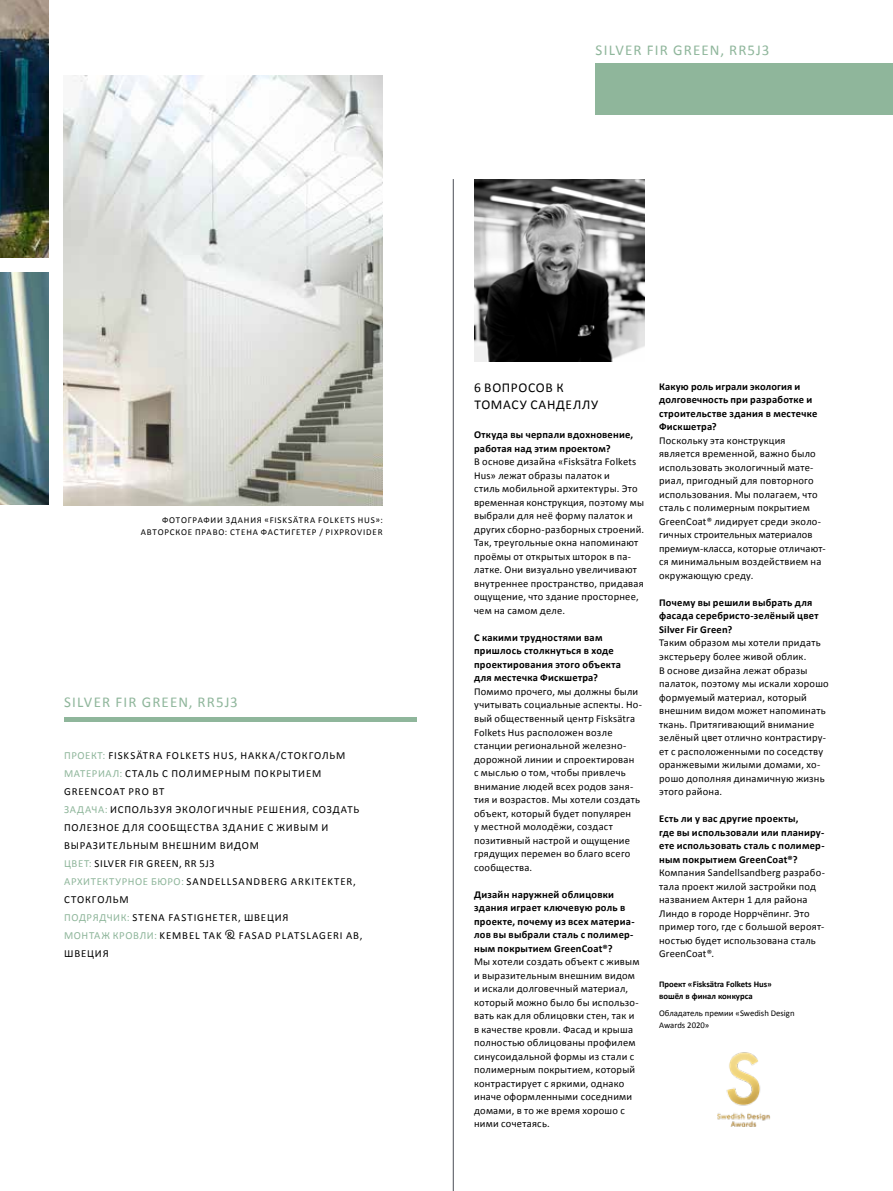
<style>
.page{position:relative;width:893px;height:1191px;background:#fff}
.page>*{position:absolute;margin:0;border:0;box-sizing:border-box;transform-origin:0 0}
.t1{font:15px "Calibri";letter-spacing:.075em;color:#8fb69b}
.t2{font:13.5px/16.5px "Calibri";letter-spacing:.05em;color:#000}
.t3{font:10.8px/18px "Calibri";letter-spacing:.075em;color:#000}
.t4{font:10.5px/13.5px "Calibri";letter-spacing:.02em;color:#000}
.t5{font:700 10.5px/13.5px "Calibri";letter-spacing:.02em;color:#000}
.t6{font:9px/12px "Calibri";letter-spacing:.09em;color:#000;text-align:right}
.t7{font:700 8.7px/12px "Calibri";color:#000}
.t8{font:8.7px/12px "Calibri";color:#000}
.s1{color:#8fb69b}
</style>
<div class="page">
<div style="left:595px;top:64px;width:298px;height:51px;background:#8fb69b"></div>
<hr style="left:64px;top:717px;width:352px;height:4px;background:#8fb69b">
<img style="left:474px;top:179px;width:170px;height:182px">
<hr style="left:453px;top:179px;width:1px;height:1012px;background:#696b72">
<img style="left:717px;top:1052px;width:54px;height:75px">
<img style="left:0;top:0;width:49px;height:257px">
<img style="left:0;top:272px;width:49px;height:232px">
<img style="left:64px;top:75px;width:319px;height:430px">
<h1 class="t1" style="left:596px;top:40px;width:175px">SILVER FIR GREEN, RR5J3</h1>
<p class="t6" style="left:141px;top:514px;width:243px">ФОТОГРАФИИ ЗДАНИЯ «FISKSÄTRA FOLKETS HUS»:<br>АВТОРСКОЕ ПРАВО: СТЕНА ФАСТИГЕТЕР / PIXPROVIDER</p>
<h1 class="t1" style="left:64px;top:692px;width:175px">SILVER FIR GREEN, RR5J3</h1>
<p class="t3" style="left:64px;top:746px;width:300px"><span class="s1">ПРОЕКТ:</span> FISKSÄTRA FOLKETS HUS, НАККА/СТОКГОЛЬМ <span class="s1">МАТЕРИАЛ:</span> СТАЛЬ С ПОЛИМЕРНЫМ ПОКРЫТИЕМ GREENCOAT PRO BT<br><span class="s1">ЗАДАЧА:</span> ИСПОЛЬЗУЯ ЭКОЛОГИЧНЫЕ РЕШЕНИЯ, СОЗДАТЬ ПОЛЕЗНОЕ ДЛЯ СООБЩЕСТВА ЗДАНИЕ С ЖИВЫМ И ВЫРАЗИТЕЛЬНЫМ ВНЕШНИМ ВИДОМ<br><span class="s1">ЦВЕТ:</span> SILVER FIR GREEN, RR 5J3<br><span class="s1">АРХИТЕКТУРНОЕ БЮРО:</span> SANDELLSANDBERG ARKITEKTER, СТОКГОЛЬМ<br><span class="s1">ПОДРЯДЧИК:</span> STENA FASTIGHETER, ШВЕЦИЯ<br><span class="s1">МОНТАЖ КРОВЛИ:</span> KEMBEL TAK &amp; FASAD PLATSLAGERI AB, ШВЕЦИЯ</p>
<p class="t2" style="left:474px;top:379px;width:126px">6 ВОПРОСОВ К<br>ТОМАСУ САНДЕЛЛУ</p>
<p class="t5" style="left:474px;top:428px;width:161px">Откуда вы черпали вдохновение, работая над этим проектом?</p>
<p class="t4" style="left:474px;top:455px;width:172px">В основе дизайна «Fisksätra Folkets<br>Hus» лежат образы палаток и<br>стиль мобильной архитектуры. Это временная конструкция, поэтому мы выбрали для неё форму палаток и других сборно-разборных строений.<br>Так, треугольные окна напоминают проёмы от открытых шторок в па&shy;латке. Они визуально увеличивают внутреннее пространство, придавая ощущение, что здание просторнее, чем на самом деле.</p>
<p class="t5" style="left:474px;top:630px;width:148px">С какими трудностями вам пришлось столкнуться в ходе проектирования этого объекта для местечка Фискшетра?</p>
<p class="t4" style="left:474px;top:685px;width:169px">Помимо прочего, мы должны были учитывать социальные аспекты. Но&shy;вый общественный центр Fisksätra<br>Folkets Hus расположен возле станции региональной железно&shy;дорожной линии и спроектирован<br>с мыслью о том, чтобы привлечь внимание людей всех родов заня&shy;тия и возрастов. Мы хотели создать объект, который будет популярен<br>у местной молодёжи, создаст позитивный настрой и ощущение грядущих перемен во благо всего сообщества.</p>
<p class="t5" style="left:474px;top:887px;width:162px">Дизайн наружней облицовки здания играет ключевую роль в проекте, почему из всех материа&shy;лов вы выбрали сталь с полимер&shy;ным покрытием GreenCoat®?</p>
<p class="t4" style="left:474px;top:955px;width:167px">Мы хотели создать объект с живым и выразительным внешним видом и искали долговечный материал, который можно было бы использо&shy;вать как для облицовки стен, так и в качестве кровли. Фасад и крыша полностью облицованы профилем синусоидальной формы из стали с полимерным покрытием, который контрастирует с яркими, однако иначе оформленными соседними домами, в то же время хорошо с ними сочетаясь.</p>
<p class="t5" style="left:659px;top:379px;width:160px">Какую роль играли экология и долговечность при разработке и строительстве здания в местечке<br>Фискшетра?</p>
<p class="t4" style="left:659px;top:434px;width:168px">Поскольку эта конструкция является временной, важно было использовать экологичный мате&shy;риал, пригодный для повторного использования. Мы полагаем, что сталь с полимерным покрытием<br>GreenCoat® лидирует среди эколо&shy;гичных строительных материалов премиум-класса, которые отличают&shy;ся минимальным воздействием на окружающую среду.</p>
<p class="t5" style="left:659px;top:595px;width:161px">Почему вы решили выбрать для фасада серебристо-зелёный цвет<br>Silver Fir Green?</p>
<p class="t4" style="left:659px;top:636px;width:171px">Таким образом мы хотели придать экстерьеру более живой облик.<br>В основе дизайна лежат образы палаток, поэтому мы искали хорошо формуемый материал, который внешним видом может напоминать ткань. Притягивающий внимание зелёный цвет отлично контрастиру&shy;ет с расположенными по соседству оранжевыми жилыми домами, хо&shy;рошо дополняя динамичную жизнь этого района.</p>
<p class="t5" style="left:659px;top:812px;width:167px">Есть ли у вас другие проекты,<br>где вы использовали или планиру&shy;ете использовать сталь с полимер&shy;ным покрытием GreenCoat®?</p>
<p class="t4" style="left:659px;top:866px;width:167px">Компания Sandellsandberg разрабо&shy;тала проект жилой застройки под названием Актерн 1 для района<br>Линдо в городе Норрчёпинг. Это пример того, где с большой вероят&shy;ностью будет использована сталь<br>GreenCoat®.</p>
<p class="t7" style="left:659px;top:978px;width:114px">Проект «Fisksätra Folkets Hus» вошёл в финал конкурса</p>
<p class="t8" style="left:659px;top:1006px;width:137px">Обладатель премии «Swedish Design<br>Awards 2020»</p>
</div>
